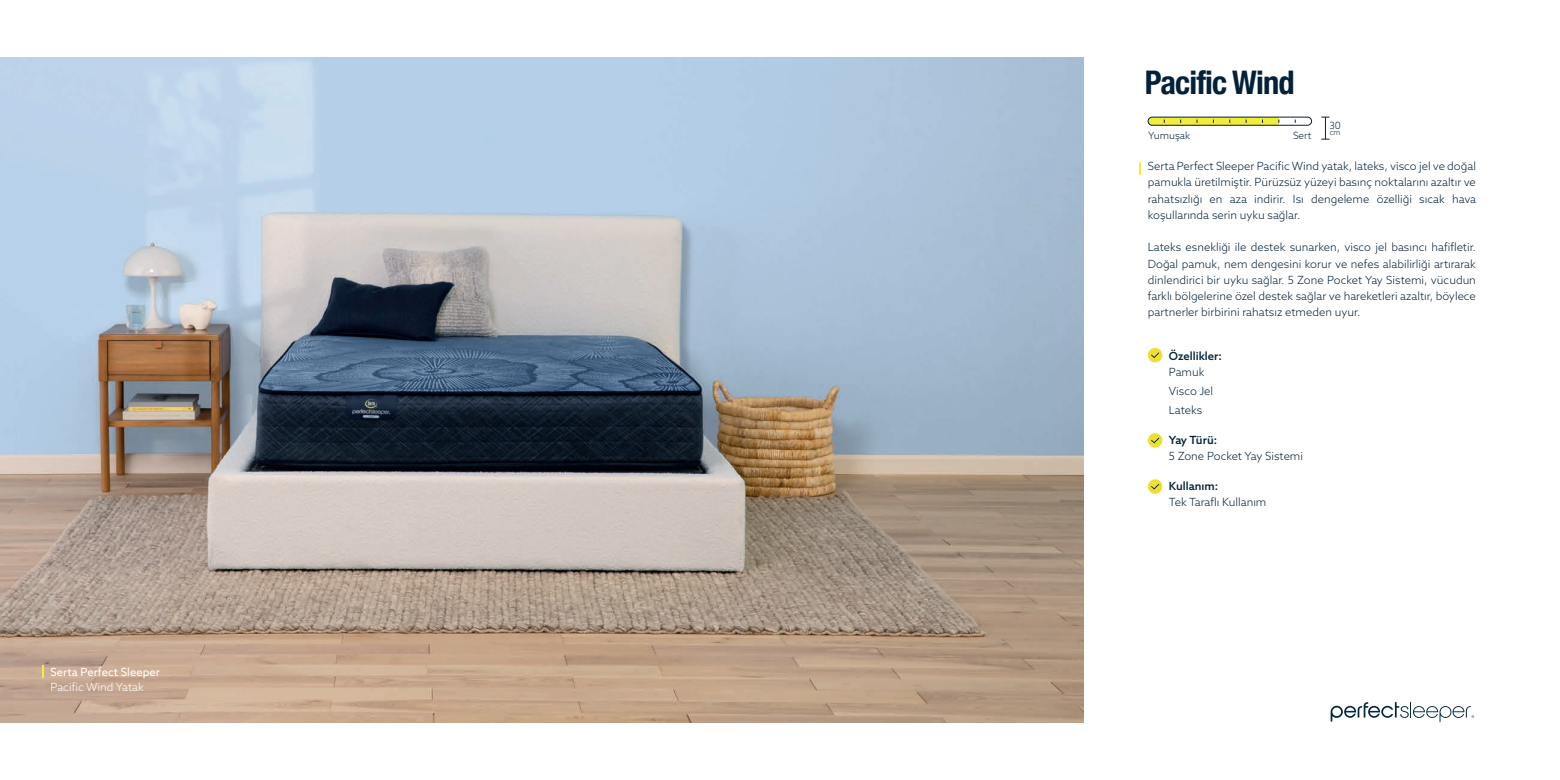
<style>
.page{position:relative;width:1560px;height:780px;background:#fff}
.page>*{position:absolute;margin:0;border:0;box-sizing:border-box;transform-origin:0 0}
.t1{font:700 condensed 32.5px "Helvetica Neue";letter-spacing:-.025em;color:#04213a}
.t2{font:300 11.25px/16.2px "Azo Sans";color:#04213a;text-align:justify}
.t3{font:500 11.25px "Azo Sans";color:#04213a}
.t4{font:11.25px "Azo Sans";color:#fff}
.t5{font:300 11.25px "Azo Sans";color:#fff}
.t6{font:300 10px "Azo Sans";color:#04213a}
.t7{font:300 7.5px "Azo Sans";color:#04213a}
</style>
<div class="page">
<img style="left:0;top:58px;width:1083px;height:664px">
<svg style="left:1330px;top:702px;width:143px;height:20px"></svg>
<svg style="left:42px;top:665px;width:2px;height:12px"></svg>
<svg style="left:1139px;top:162px;width:2px;height:12px"></svg>
<div style="left:1164px;top:117px;width:114px;height:8px;background:#f2ec3c"></div>
<div style="left:1147px;top:117px;width:164px;height:9px;border:1px solid #04213a;border-radius:4px"></div>
<svg style="left:1148px;top:117px;width:16px;height:8px"></svg>
<svg style="left:1321px;top:117px;width:8px;height:23px"></svg>
<div style="left:1147px;top:348px;width:15px;height:14px;background:#efe030;border-radius:50%"></div>
<svg style="left:1151px;top:352px;width:8px;height:6px"></svg>
<div style="left:1147px;top:433px;width:15px;height:14px;background:#efe030;border-radius:50%"></div>
<svg style="left:1151px;top:437px;width:8px;height:6px"></svg>
<svg style="left:1147px;top:479px;width:15px;height:15px"></svg>
<svg style="left:1150px;top:484px;width:9px;height:5px"></svg>
<p class="t4" style="left:51px;top:664px;width:111px">Serta Perfect Sleeper</p>
<p class="t5" style="left:51px;top:679px;width:95px">Pacific Wind Yatak</p>
<h1 class="t1" style="left:1144px;top:55px;width:151px">Pacific Wind</h1>
<p class="t6" style="left:1147px;top:129px;width:44px">Yumuşak</p>
<p class="t6" style="left:1292px;top:129px;width:20px">Sert</p>
<p class="t6" style="left:1329px;top:119px;width:13px">30</p>
<p class="t7" style="left:1329px;top:128px;width:12px">cm</p>
<p class="t2" style="left:1147px;top:158px;width:329px">Serta Perfect Sleeper Pacific Wind yatak, lateks, visco jel ve doğal pamukla üretilmiştir. Pürüzsüz yüzeyi basınç noktalarını azaltır ve rahatsızlığı en aza indirir. Isı dengeleme özelliği sıcak hava koşullarında serin uyku sağlar.</p>
<p class="t2" style="left:1147px;top:239px;width:329px">Lateks esnekliği ile destek sunarken, visco jel basıncı hafifletir.<br>Doğal pamuk, nem dengesini korur ve nefes alabilirliği artırarak dinlendirici bir uyku sağlar. 5 Zone Pocket Yay Sistemi, vücudun farklı bölgelerine özel destek sağlar ve hareketleri azaltır, böylece partnerler birbirini rahatsız etmeden uyur.</p>
<p class="t3" style="left:1168px;top:348px;width:54px">Özellikler:</p>
<p class="t2" style="left:1168px;top:362px;width:46px;line-height:18.8px;text-align:left">Pamuk<br>Visco Jel<br>Lateks</p>
<p class="t3" style="left:1168px;top:432px;width:50px">Yay Türü:</p>
<p class="t2" style="left:1168px;top:447px;width:136px">5 Zone Pocket Yay Sistemi</p>
<p class="t3" style="left:1168px;top:478px;width:51px">Kullanım:</p>
<p class="t2" style="left:1168px;top:494px;width:99px">Tek Taraflı Kullanım</p>
</div>
